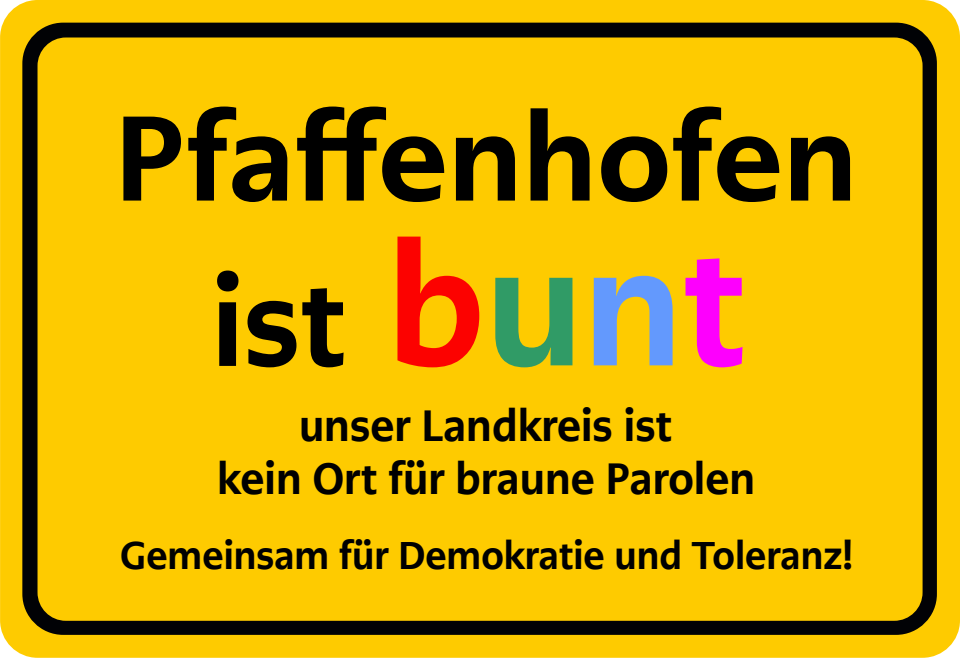
<style>
.page{position:relative;width:960px;height:658px;background:#fecb00}
.page>*{position:absolute;margin:0;border:0;box-sizing:border-box;transform-origin:0 0}
.t1{font:800 121.6px "PMN Caecilia Sans Text";color:#000;scale:.95 1}
.t2{font:800 120px "PMN Caecilia Sans Text";color:#000}
.t3{font:800 43.6px "PMN Caecilia Sans Text";color:#000;scale:.95 1}
.t4{font:800 38.4px "PMN Caecilia Sans Text";color:#000;scale:.95 1}
.s1{font-size:167.6px;color:#fc0200}
.s2{font-size:167.6px;color:#309b66}
.s3{font-size:167.6px;color:#6399fd}
.s4{font-size:167.6px;color:#fd00fd}
</style>
<div class="page">
<div style="left:22px;top:23px;width:915px;height:612px;background:#010205;border-radius:41px"></div>
<div style="left:38px;top:38px;width:885px;height:583px;background:#fecb00;border-radius:28px"></div>
<h2 class="t2" style="left:115px;top:108px;width:745px">Pfaffenhofen</h2>
<h1 class="t1" style="left:212px;top:272px;width:564px">ist <span class="s1">b</span><span class="s2">u</span><span class="s3">n</span><span class="s4">t</span></h1>
<p class="t3" style="left:299px;top:407px;width:394px">unser Landkreis ist</p>
<p class="t3" style="left:217px;top:460px;width:568px">kein Ort für braune Parolen</p>
<p class="t4" style="left:120px;top:540px;width:773px">Gemeinsam für Demokratie und Toleranz!</p>
</div>
